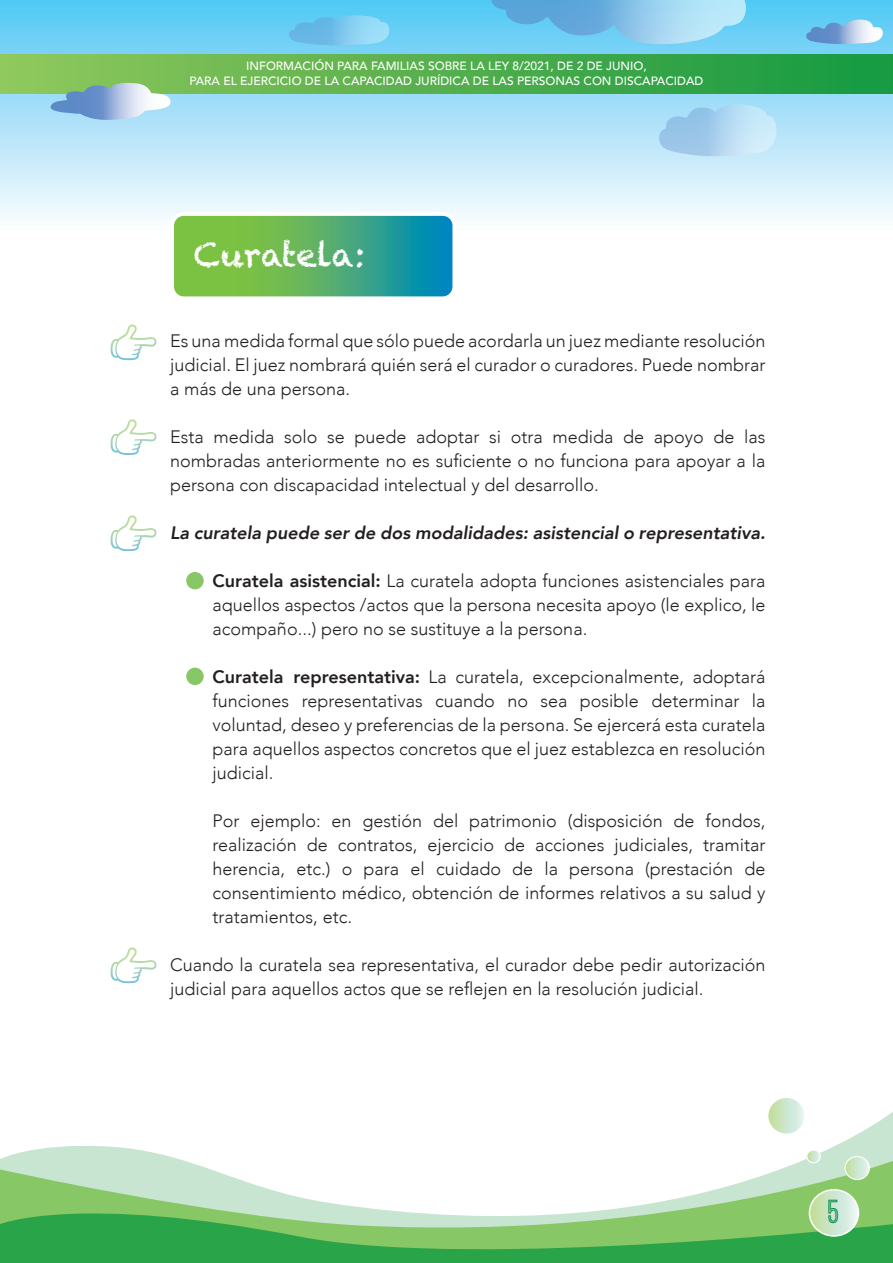
<style>
.page{position:relative;width:893px;height:1263px;background:#fff}
.page>*{position:absolute;margin:0;border:0;box-sizing:border-box;transform-origin:0 0}
.t1{font:34.5px "Ostrich Sans Inline";color:#00884b}
.t2{font:33px "Chalkduster";color:#fff}
.t3{font:300 18px/24px "Avenir";color:#231f20;text-align:justify}
.t4{font:italic 800 18px "Avenir";color:#231f20}
.t5{font:500 12px "Avenir";color:#fff}
.s1{font-weight:800}
</style>
<div class="page">
<svg style="left:0;top:1112px;width:893px;height:49px"></svg>
<svg style="left:0;top:1161px;width:893px;height:32px"></svg>
<svg style="left:0;top:1193px;width:893px;height:70px;background:#75c279"></svg>
<svg style="left:0;top:0;width:893px;height:219px;background:#b0e4f9"></svg>
<svg style="left:172px;top:214px;width:282px;height:81px;background:#50ad6d"></svg>
<div style="left:170px;top:212px;width:286px;height:88px;border:4px solid #fff;border-radius:12px"></div>
<svg style="left:809px;top:1190px;width:49px;height:46px;background:#bee0b9"></svg>
<div style="left:809px;top:1189px;width:50px;height:48px;border:2px solid #fff;border-radius:50%"></div>
<div style="left:0;top:54px;width:893px;height:40px;background:linear-gradient(to right,#93c75b,#149841)"></div>
<svg style="left:767px;top:1096px;width:39px;height:39px"></svg>
<div style="left:765px;top:1095px;width:42px;height:41px;border:3px solid #fff;border-radius:50%"></div>
<svg style="left:845px;top:1156px;width:24px;height:23px"></svg>
<div style="left:844px;top:1156px;width:26px;height:24px;border:1px solid #fff;border-radius:50%"></div>
<svg style="left:807px;top:1150px;width:13px;height:13px"></svg>
<div style="left:806px;top:1149px;width:15px;height:14px;border:1px solid #fff;border-radius:50%"></div>
<svg style="left:492px;top:0;width:254px;height:46px;background:#80c8ed"></svg>
<svg style="left:658px;top:103px;width:119px;height:54px;background:#afd8f2"></svg>
<svg style="left:50px;top:83px;width:121px;height:38px;background:#9dc2ce"></svg>
<svg style="left:288px;top:14px;width:101px;height:32px;background:#76c9ef"></svg>
<svg style="left:805px;top:20px;width:78px;height:24px;background:#94c1e5"></svg>
<svg style="left:111px;top:515px;width:46px;height:36px"></svg>
<svg style="left:111px;top:947px;width:46px;height:36px"></svg>
<svg style="left:111px;top:419px;width:46px;height:36px"></svg>
<svg style="left:111px;top:324px;width:46px;height:36px"></svg>
<div style="left:186px;top:572px;width:18px;height:17px;background:#87c765;border-radius:50%"></div>
<div style="left:186px;top:668px;width:18px;height:17px;background:#87c765;border-radius:50%"></div>
<p class="t5" style="left:246px;top:56px;width:402px">INFORMACIÓN PARA FAMILIAS SOBRE LA LEY 8/2021, DE 2 DE JUNIO,</p>
<p class="t5" style="left:190px;top:71px;width:515px">PARA EL EJERCICIO DE LA CAPACIDAD JURÍDICA DE LAS PERSONAS CON DISCAPACIDAD</p>
<p class="t2" style="left:194px;top:235px;width:173px">Curatela:</p>
<p class="t3" style="left:170px;top:328px;width:597px">Es una medida formal que sólo puede acordarla un juez mediante resolución judicial. El juez nombrará quién será el curador o curadores. Puede nombrar a más de una persona.</p>
<p class="t3" style="left:170px;top:424px;width:597px">Esta medida solo se puede adoptar si otra medida de apoyo de las nombradas anteriormente no es suficiente o no funciona para apoyar a la persona con discapacidad intelectual y del desarrollo.</p>
<p class="t4" style="left:170px;top:522px;width:597px">La curatela puede ser de dos modalidades: asistencial o representativa.</p>
<p class="t3" style="left:213px;top:568px;width:554px"><span class="s1">Curatela asistencial:</span> La curatela adopta funciones asistenciales para aquellos aspectos /actos que la persona necesita apoyo (le explico, le acompaño...) pero no se sustituye a la persona.</p>
<p class="t3" style="left:213px;top:664px;width:554px"><span class="s1">Curatela representativa:</span> La curatela, excepcionalmente, adoptará funciones representativas cuando no sea posible determinar la voluntad, deseo y preferencias de la persona. Se ejercerá esta curatela para aquellos aspectos concretos que el juez establezca en resolución judicial.</p>
<p class="t3" style="left:213px;top:808px;width:554px">Por ejemplo: en gestión del patrimonio (disposición de fondos, realización de contratos, ejercicio de acciones judiciales, tramitar herencia, etc.) o para el cuidado de la persona (prestación de consentimiento médico, obtención de informes relativos a su salud y tratamientos, etc.</p>
<p class="t3" style="left:170px;top:952px;width:597px">Cuando la curatela sea representativa, el curador debe pedir autorización judicial para aquellos actos que se reflejen en la resolución judicial.</p>
<p class="t1" style="left:828px;top:1194px;width:13px">5</p>
</div>
